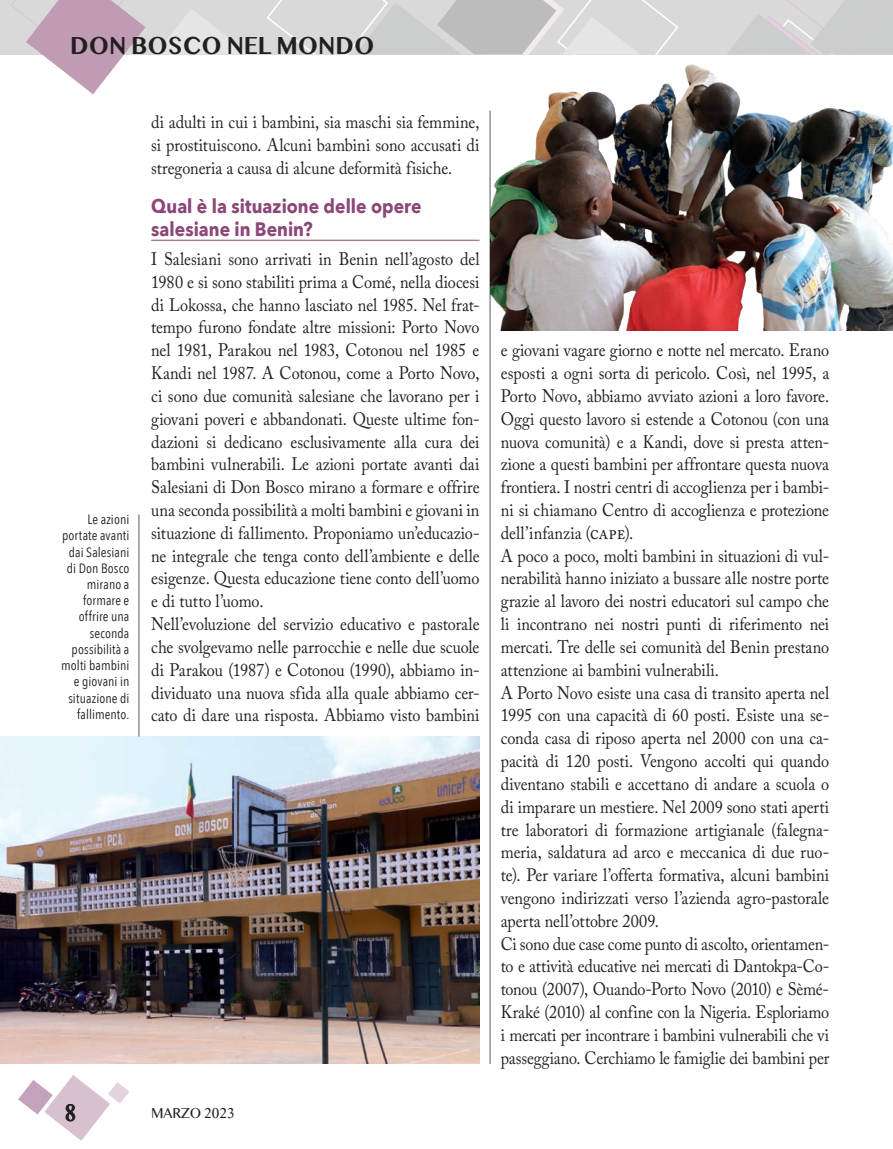
<style>
.page{position:relative;width:893px;height:1149px;background:#fff}
.page>*{position:absolute;margin:0;border:0;box-sizing:border-box;transform-origin:0 0}
.t1{font:700 22.5px "Bangla MN";color:#231f20;scale:.9 1}
.t2{font:700 22.5px "Bangla MN";color:#231f20;scale:.8 1}
.t3{font:700 19.5px/22.5px "Avenir Next";color:#8c4677;scale:.9 1}
.t4{font:18px/22.8px "Adobe Caslon Pro";color:#231f20;scale:.9 1}
.t5{font:13.5px/16.2px "Avenir Next Condensed";letter-spacing:.005em;color:#231f20;text-align:right}
.t6{font:13.5px "Bangla MN";color:#231f20;scale:.9 1}
.s1{font-size:19.5px}
</style>
<div class="page">
<svg style="left:18px;top:1075px;width:111px;height:65px"></svg>
<svg style="left:155px;top:0;width:738px;height:54px;background:#d4d4d5"></svg>
<svg style="left:0;top:0;width:145px;height:94px"></svg>
<hr style="left:490px;top:111px;width:1px;height:952px;background:#57585a">
<hr style="left:151px;top:240px;width:329px;height:1px;background:#8c4677">
<img style="left:0;top:736px;width:480px;height:327px">
<img style="left:490px;top:64px;width:403px;height:266px">
<hr style="left:139px;top:514px;width:1px;height:222px;background:#57585a">
<p class="t1" style="left:70px;top:33px;width:340px">DON BOSCO NEL MONDO</p>
<p class="t5" style="left:61px;top:510px;width:70px">Le azioni portate avanti dai Salesiani di Don Bosco mirano a formare e offrire una seconda possibilità a molti bambini e giovani in situazione di fallimento.</p>
<p class="t4" style="left:151px;top:110px;width:366px;text-align:justify">di adulti in cui i bambini, sia maschi sia femmine, si prostituiscono. Alcuni bambini sono accusati di stregoneria a causa di alcune deformità fisiche.</p>
<p class="t3" style="left:151px;top:195px;width:302px">Qual è la situazione delle opere salesiane in Benin?</p>
<p class="t4" style="left:151px;top:247px;width:366px">I Salesiani sono arrivati in Benin nell’agosto del 1980 e si sono stabiliti prima a Comé, nella diocesi di Lokossa, che hanno lasciato nel 1985. Nel frat&shy;tempo furono fondate altre missioni: Porto Novo nel 1981, Parakou nel 1983, Cotonou nel 1985 e Kandi nel 1987. A Cotonou, come a Porto Novo, ci sono due comunità salesiane che lavorano per i giovani poveri e abbandonati. Queste ultime fon&shy;dazioni si dedicano esclusivamente alla cura dei bambini vulnerabili. Le azioni portate avanti dai Salesiani di Don Bosco mirano a formare e offrire una seconda possibilità a molti bambini e giovani in situazione di fallimento. Proponiamo un’educazio&shy;ne integrale che tenga conto dell’ambiente e delle esigenze. Questa educazione tiene conto dell’uomo e di tutto l’uomo.<br>Nell’evoluzione del servizio educativo e pastorale che svolgevamo nelle parrocchie e nelle due scuole di Parakou (1987) e Cotonou (1990), abbiamo in&shy;dividuato una nuova sfida alla quale abbiamo cer&shy;cato di dare una risposta. Abbiamo visto bambini</p>
<p class="t2" style="left:65px;top:1099px;width:16px">8</p>
<p class="t6" style="left:151px;top:1103px;width:94px">MARZO 2023</p>
<p class="t4" style="left:501px;top:338px;width:366px">e giovani vagare giorno e notte nel mercato. Erano esposti a ogni sorta di pericolo. Così, nel 1995, a Porto Novo, abbiamo avviato azioni a loro favore.<br>Oggi questo lavoro si estende a Cotonou (con una nuova comunità) e a Kandi, dove si presta atten&shy;zione a questi bambini per affrontare questa nuova frontiera. I nostri centri di accoglienza per i bambi&shy;ni si chiamano Centro di accoglienza e protezione dell’infanzia (<span class="s1">cape</span>).<br>A poco a poco, molti bambini in situazioni di vul&shy;nerabilità hanno iniziato a bussare alle nostre porte grazie al lavoro dei nostri educatori sul campo che li incontrano nei nostri punti di riferimento nei mercati. Tre delle sei comunità del Benin prestano attenzione ai bambini vulnerabili.<br>A Porto Novo esiste una casa di transito aperta nel 1995 con una capacità di 60 posti. Esiste una se&shy;conda casa di riposo aperta nel 2000 con una ca&shy;pacità di 120 posti. Vengono accolti qui quando diventano stabili e accettano di andare a scuola o di imparare un mestiere. Nel 2009 sono stati aperti tre laboratori di formazione artigianale (falegna&shy;meria, saldatura ad arco e meccanica di due ruo&shy;te). Per variare l’offerta formativa, alcuni bambini vengono indirizzati verso l’azienda agro-pastorale aperta nell’ottobre 2009.<br>Ci sono due case come punto di ascolto, orientamen&shy;to e attività educative nei mercati di Dantokpa-Co&shy;tonou (2007), Ouando-Porto Novo (2010) e Sèmé-Kraké (2010) al confine con la Nigeria. Esploriamo i mercati per incontrare i bambini vulnerabili che vi passeggiano. Cerchiamo le famiglie dei bambini per</p>
</div>
